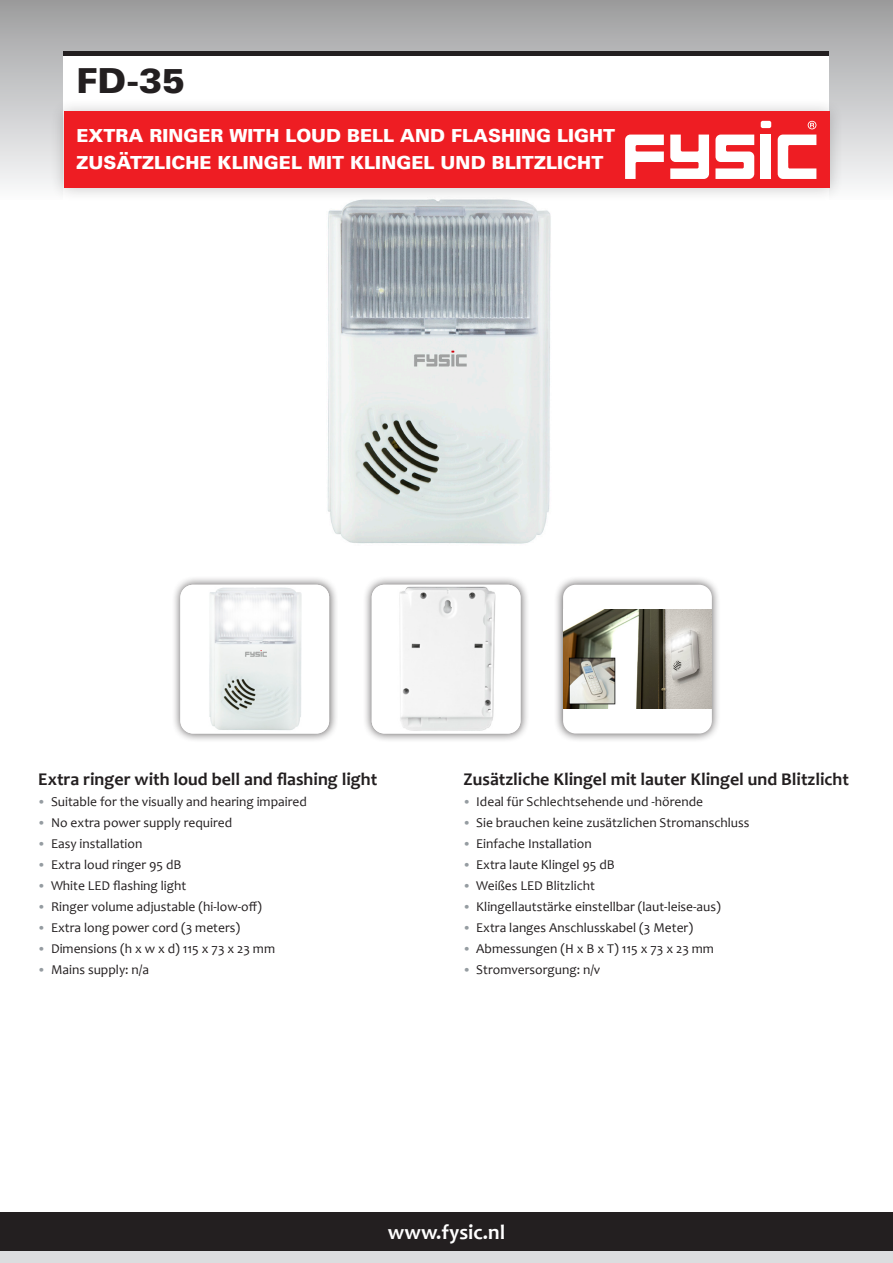
<style>
.page{position:relative;width:893px;height:1263px;background:#fff}
.page>*{position:absolute;margin:0;border:0;box-sizing:border-box;transform-origin:0 0}
.t1{font:900 34.5px "Univers LT Std";color:#231f20}
._03_Babycare_Basis_B{font:700 21px "Candara";color:#fff}
._03_Babycare_Basis_B-2{font:700 18px "Candara";color:#231f20}
.t2{font:900 18px/27px "Univers LT Std";letter-spacing:.005em;color:#fff}
.t3{font:13.5px "Candara";color:#231f20}
.s1{font-family:"Calibri";font-weight:300;color:#959ca1}
</style>
<div class="page">
<div style="left:0;top:1242px;width:893px;height:21px;background:#dcdddf"></div>
<div style="left:0;top:0;width:893px;height:200px;background:linear-gradient(to bottom,#9c9d9e,#fafbfc)"></div>
<div style="left:64px;top:51px;width:765px;height:502px;background:#fff"></div>
<img style="left:327px;top:203px;width:224px;height:341px">
<hr style="left:64px;top:51px;width:765px;height:4px;background:#231f20">
<div style="left:49px;top:97px;width:795px;height:106px;background:#231f20;opacity:.25"></div>
<div style="left:64px;top:112px;width:766px;height:76px;background:#ee1d23"></div>
<div style="left:171px;top:576px;width:167px;height:167px;background:#231f20;opacity:.75"></div>
<img style="left:180px;top:585px;width:149px;height:148px">
<div style="left:363px;top:576px;width:167px;height:167px;background:#231f20;opacity:.75"></div>
<img style="left:372px;top:585px;width:148px;height:148px">
<div style="left:554px;top:576px;width:167px;height:167px;background:#231f20;opacity:.75"></div>
<div style="left:563px;top:585px;width:149px;height:148px;background:#fff;border-radius:13px"></div>
<img style="left:563px;top:609px;width:149px;height:100px">
<svg style="left:808px;top:121px;width:8px;height:8px"></svg>
<div style="left:761px;top:121px;width:10px;height:7px;background:#fff;border-radius:2px"></div>
<svg style="left:778px;top:135px;width:38px;height:44px"></svg>
<svg style="left:715px;top:135px;width:39px;height:44px"></svg>
<svg style="left:625px;top:135px;width:39px;height:44px"></svg>
<div style="left:761px;top:135px;width:10px;height:44px;background:#fff"></div>
<svg style="left:670px;top:135px;width:39px;height:44px"></svg>
<div style="left:0;top:1212px;width:893px;height:38px;background:#231f20"></div>
<p class="t1" style="left:77px;top:59px;width:110px">FD-35</p>
<p class="t2" style="left:76px;top:121px;width:540px">EXTRA RINGER WITH LOUD BELL AND FLASHING LIGHT<br>ZUSÄTZLICHE KLINGEL MIT KLINGEL UND BLITZLICHT</p>
<p class="_03_Babycare_Basis_B-2" style="left:38px;top:768px;width:340px">Extra ringer with loud bell and flashing light</p>
<p class="t3" style="left:38px;top:793px;width:270px"><span class="s1">•</span> Suitable for the visually and hearing impaired</p>
<p class="t3" style="left:38px;top:814px;width:195px"><span class="s1">•</span> No extra power supply required</p>
<p class="t3" style="left:38px;top:835px;width:106px"><span class="s1">•</span> Easy installation</p>
<p class="t3" style="left:38px;top:856px;width:145px"><span class="s1">•</span> Extra loud ringer 95 dB</p>
<p class="t3" style="left:38px;top:877px;width:150px"><span class="s1">•</span> White LED flashing light</p>
<p class="t3" style="left:38px;top:898px;width:225px"><span class="s1">•</span> Ringer volume adjustable (hi-low-off)</p>
<p class="t3" style="left:38px;top:919px;width:203px"><span class="s1">•</span> Extra long power cord (3 meters)</p>
<p class="t3" style="left:38px;top:940px;width:238px"><span class="s1">•</span> Dimensions (h x w x d) 115 x 73 x 23 mm</p>
<p class="t3" style="left:38px;top:961px;width:112px"><span class="s1">•</span> Mains supply: n/a</p>
<p class="_03_Babycare_Basis_B-2" style="left:463px;top:768px;width:387px">Zusätzliche Klingel mit lauter Klingel und Blitzlicht</p>
<p class="t3" style="left:463px;top:793px;width:241px"><span class="s1">•</span> Ideal für Schlechtsehende und -hörende</p>
<p class="t3" style="left:463px;top:814px;width:287px"><span class="s1">•</span> Sie brauchen keine zusätzlichen Stromanschluss</p>
<p class="t3" style="left:463px;top:835px;width:130px"><span class="s1">•</span> Einfache Installation</p>
<p class="t3" style="left:463px;top:856px;width:153px"><span class="s1">•</span> Extra laute Klingel 95 dB</p>
<p class="t3" style="left:463px;top:877px;width:133px"><span class="s1">•</span> Weißes LED Blitzlicht</p>
<p class="t3" style="left:463px;top:898px;width:259px"><span class="s1">•</span> Klingellautstärke einstellbar (laut-leise-aus)</p>
<p class="t3" style="left:463px;top:919px;width:231px"><span class="s1">•</span> Extra langes Anschlusskabel (3 Meter)</p>
<p class="t3" style="left:463px;top:940px;width:252px"><span class="s1">•</span> Abmessungen (H x B x T) 115 x 73 x 23 mm</p>
<p class="t3" style="left:463px;top:961px;width:138px"><span class="s1">•</span> Stromversorgung: n/v</p>
<p class="_03_Babycare_Basis_B" style="left:388px;top:1219px;width:119px">www.fysic.nl</p>
</div>
